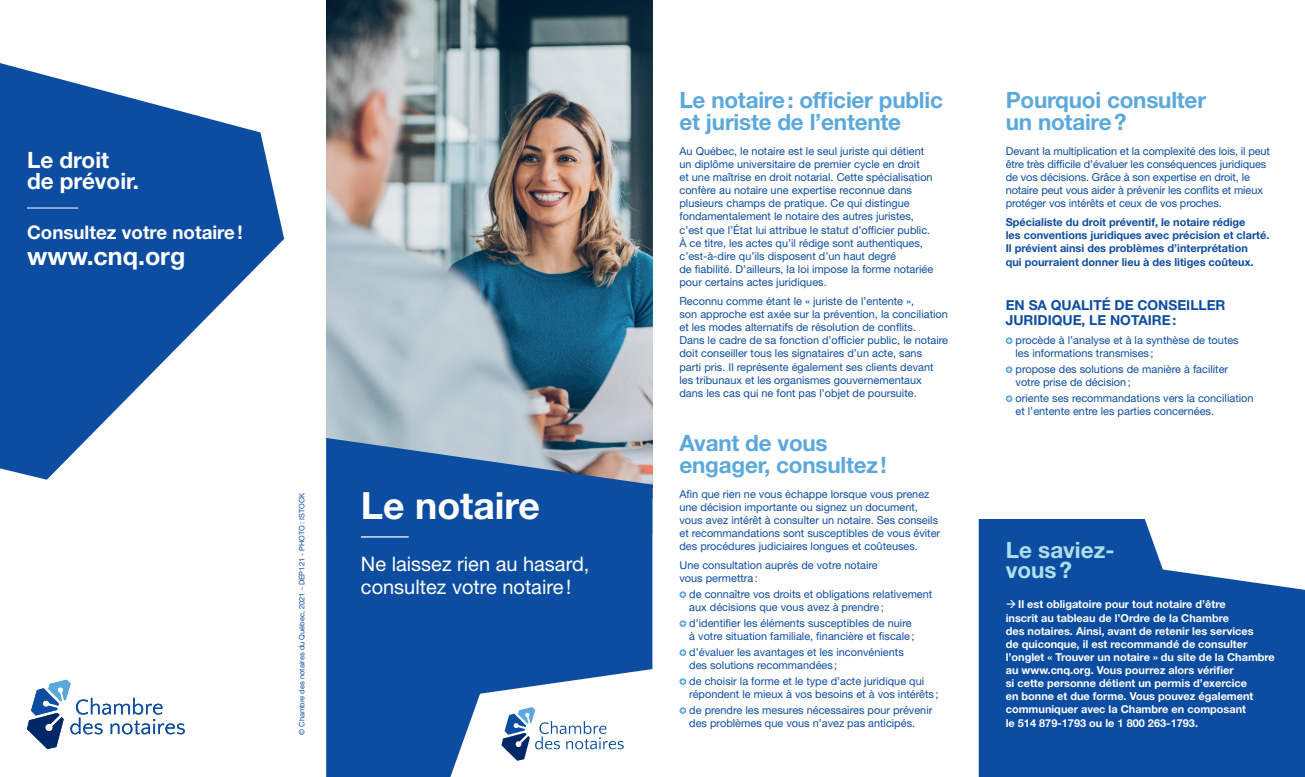
<style>
.page{position:relative;width:1305px;height:777px;background:#fff}
.page>*{position:absolute;margin:0;border:0;box-sizing:border-box;transform-origin:0 0}
.Titre_Depliant{font:700 37.5px "Helvetica Neue LT Std";color:#fff}
.t1{font:700 25px "Helvetica Neue LT Std";color:#fff}
.Titre_T2{font:700 22.5px/22.5px "Helvetica Neue LT Std";letter-spacing:-.01em;color:#5ba8dc}
.Phrase_arrière_depll{font:700 22.5px/21.2px "Helvetica Neue LT Std";color:#fff}
.t2{font:700 22.5px/20px "Helvetica Neue LT Std";color:#addfeb}
.Sous-titre_depliant{font:20px/22.5px "Helvetica Neue LT Std";color:#fff}
.t3{font:700 18.75px "Helvetica Neue LT Std";color:#fff}
.Intertitre_Cap{font:700 13.75px/15px "Helvetica Neue LT Std";color:#0d4da1}
.Texte_general{font:11px/13.1px "Helvetica Neue LT Std";color:#0d4da1}
.Texte_encadré_saviez{font:700 11px/13.1px "Helvetica Neue LT Std";color:#fff}
.Texte_general-2{font:700 11px/13.1px "Helvetica Neue LT Std";color:#0d4da1}
.t4{font:7.5px "Helvetica Neue LT Std";color:#0d4da1}
</style>
<div class="page">
<img style="left:326px;top:0;width:326px;height:438px">
<svg style="left:326px;top:438px;width:326px;height:338px;fill:#0d4da1"></svg>
<svg style="left:979px;top:519px;width:326px;height:257px;fill:#0d4da1"></svg>
<hr style="left:361px;top:536px;width:48px;height:1px;background:#fff">
<svg style="left:1006px;top:337px;width:6px;height:7px"></svg>
<svg style="left:1006px;top:366px;width:6px;height:7px"></svg>
<svg style="left:1006px;top:395px;width:6px;height:7px"></svg>
<svg style="left:679px;top:591px;width:7px;height:6px"></svg>
<svg style="left:679px;top:620px;width:7px;height:6px"></svg>
<svg style="left:679px;top:649px;width:7px;height:6px"></svg>
<svg style="left:679px;top:678px;width:7px;height:6px"></svg>
<svg style="left:679px;top:707px;width:7px;height:6px"></svg>
<svg style="left:0;top:63px;width:284px;height:416px;fill:#0d4da1"></svg>
<hr style="left:27px;top:208px;width:51px;height:1px;background:#fff">
<svg style="left:450px;top:668px;width:203px;height:108px"></svg>
<svg style="left:27px;top:679px;width:158px;height:69px"></svg>
<p class="Phrase_arrière_depll" style="left:27px;top:149px;width:114px">Le droit de prévoir.</p>
<p class="t3" style="left:27px;top:220px;width:217px">Consultez votre notaire!</p>
<p class="t1" style="left:27px;top:241px;width:160px">www.cnq.org</p>
<h3 class="t3" style="left:27px;top:225px;width:217px">Consultez votre notaire!</h3>
<h2 class="t1" style="left:27px;top:246px;width:160px">www.cnq.org</h2>
<p class="t4" style="left:297px;top:734px;width:243px;rotate:-90deg">© Chambre des notaires du Québec, 2021 - DEP121 - PHOTO: ISTOCK</p>
<p class="Titre_Depliant" style="left:361px;top:482px;width:181px">Le notaire</p>
<p class="Sous-titre_depliant" style="left:361px;top:552px;width:230px">Ne laissez rien au hasard, consultez votre notaire!</p>
<p class="Titre_T2" style="left:679px;top:88px;width:265px">Le notaire: officier public et juriste de l’entente</p>
<p class="Texte_general" style="left:679px;top:144px;width:255px">Au Québec, le notaire est le seul juriste qui détient un diplôme universitaire de premier cycle en droit<br>et une maîtrise en droit notarial. Cette spécialisation confère au notaire une expertise reconnue dans plusieurs champs de pratique. Ce qui distingue fondamentalement le notaire des autres juristes, c’est que l’État lui attribue le statut d’officier public.<br>À ce titre, les actes qu’il rédige sont authentiques, c’est-à-dire qu’ils disposent d’un haut degré<br>de fiabilité. D’ailleurs, la loi impose la forme notariée pour certains actes juridiques.</p>
<p class="Texte_general" style="left:679px;top:294px;width:270px">Reconnu comme étant le « juriste de l’entente »,<br>son approche est axée sur la prévention, la conciliation et les modes alternatifs de résolution de conflits.<br>Dans le cadre de sa fonction d’officier public, le notaire doit conseiller tous les signataires d’un acte, sans<br>parti pris. Il représente également ses clients devant les tribunaux et les organismes gouvernementaux dans les cas qui ne font pas l’objet de poursuite.</p>
<p class="Titre_T2" style="left:679px;top:431px;width:209px">Avant de vous engager, consultez!</p>
<p class="Texte_general" style="left:679px;top:487px;width:262px">Afin que rien ne vous échappe lorsque vous prenez une décision importante ou signez un document, vous avez intérêt à consulter un notaire. Ses conseils et recommandations sont susceptibles de vous éviter des procédures judiciaires longues et coûteuses.</p>
<p class="Texte_general" style="left:679px;top:558px;width:200px">Une consultation auprès de votre notaire vous permettra:</p>
<p class="Texte_general" style="left:689px;top:587px;width:245px">de connaître vos droits et obligations relativement aux décisions que vous avez à prendre;</p>
<p class="Texte_general" style="left:689px;top:616px;width:227px">d’identifier les éléments susceptibles de nuire à votre situation familiale, financière et fiscale;</p>
<p class="Texte_general" style="left:689px;top:645px;width:216px">d’évaluer les avantages et les inconvénients des solutions recommandées;</p>
<p class="Texte_general" style="left:689px;top:674px;width:251px">de choisir la forme et le type d’acte juridique qui répondent le mieux à vos besoins et à vos intérêts;</p>
<p class="Texte_general" style="left:689px;top:703px;width:245px">de prendre les mesures nécessaires pour prévenir des problèmes que vous n’avez pas anticipés.</p>
<p class="Titre_T2" style="left:1006px;top:88px;width:202px">Pourquoi consulter un notaire?</p>
<p class="Texte_general" style="left:1006px;top:144px;width:266px">Devant la multiplication et la complexité des lois, il peut être très difficile d’évaluer les conséquences juridiques de vos décisions. Grâce à son expertise en droit, le notaire peut vous aider à prévenir les conflits et mieux protéger vos intérêts et ceux de vos proches.</p>
<p class="Texte_general-2" style="left:1006px;top:215px;width:265px">Spécialiste du droit préventif, le notaire rédige<br>les conventions juridiques avec précision et clarté.<br>Il prévient ainsi des problèmes d’interprétation<br>qui pourraient donner lieu à des litiges coûteux.</p>
<p class="Intertitre_Cap" style="left:1006px;top:297px;width:221px">EN SA QUALITÉ DE CONSEILLER<br>JURIDIQUE, LE NOTAIRE:</p>
<p class="Texte_general" style="left:1016px;top:333px;width:225px">procède à l’analyse et à la synthèse de toutes les informations transmises;</p>
<p class="Texte_general" style="left:1016px;top:362px;width:214px">propose des solutions de manière à faciliter votre prise de décision;</p>
<p class="Texte_general" style="left:1016px;top:391px;width:240px">oriente ses recommandations vers la conciliation et l’entente entre les parties concernées.</p>
<p class="t2" style="left:1006px;top:539px;width:110px">Le saviez&shy;vous?</p>
<p class="Texte_encadré_saviez" style="left:1006px;top:597px;width:271px">→ Il est obligatoire pour tout notaire d’être<br>inscrit au tableau de l’Ordre de la Chambre<br>des notaires. Ainsi, avant de retenir les services<br>de quiconque, il est recommandé de consulter l’onglet « Trouver un notaire » du site de la Chambre au www.cnq.org. Vous pourrez alors vérifier<br>si cette personne détient un permis d’exercice<br>en bonne et due forme. Vous pouvez également communiquer avec la Chambre en composant<br>le 514 879-1793 ou le 1 800 263-1793.</p>
</div>
